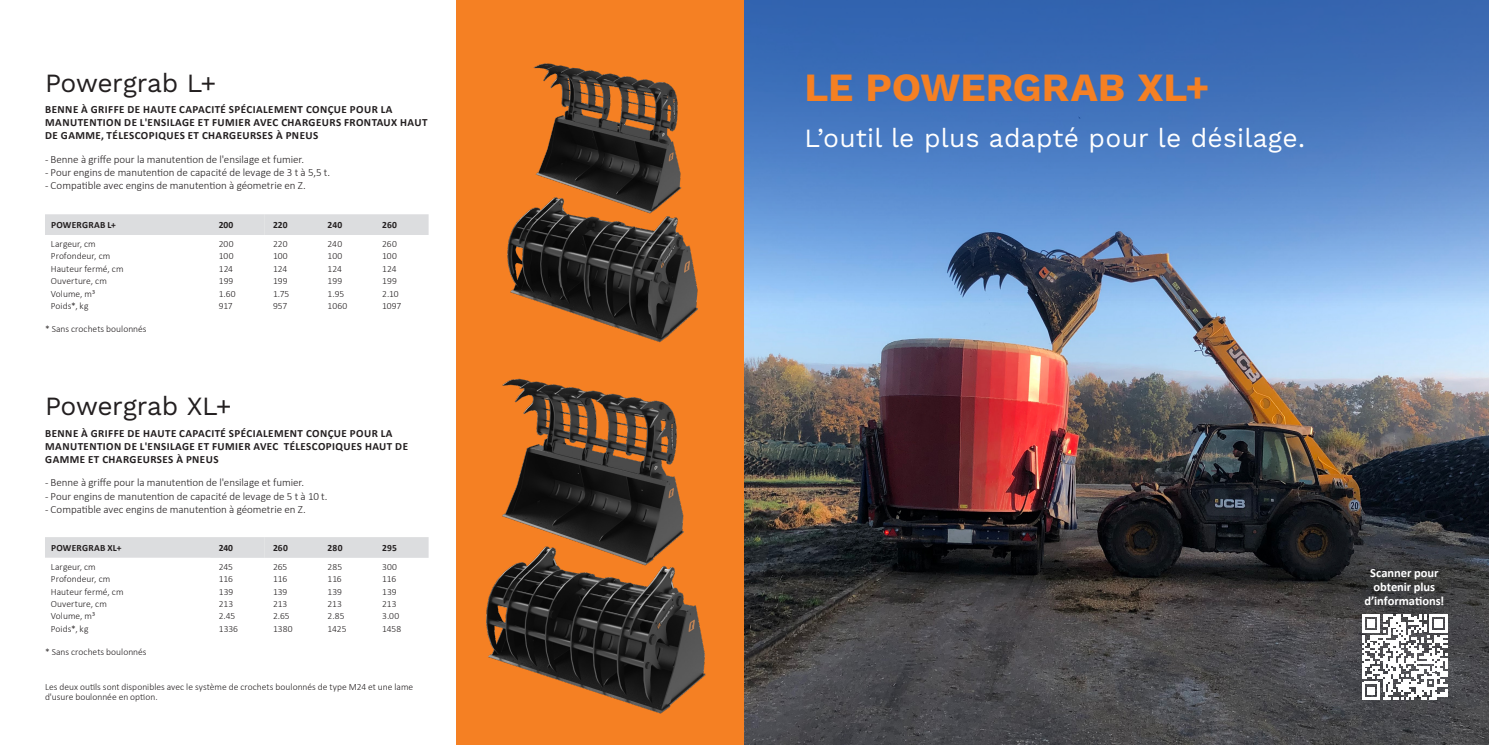
<style>
.page{position:relative;width:1489px;height:745px;background:#fff}
.page>*{position:absolute;margin:0;border:0;box-sizing:border-box;transform-origin:0 0}
.t1{font:700 40px "Work Sans";color:#f58023}
.t2{font:26.25px "Work Sans";letter-spacing:.01em;color:#fff}
.Redskap_Rubrik{font:26.25px "Work Sans";letter-spacing:-.015em;color:#231f20}
.Quicke_brödtext{font:700 12.5px/13.8px "Calibri";letter-spacing:-.005em;color:#fff;text-align:center}
.Quicke_brödtext-2{font:300 11px "Calibri";letter-spacing:-.005em;color:#231f20}
.Redskap_Rubrik-2{font:700 11px/13.2px "Calibri";letter-spacing:.04em;color:#231f20}
.CYR_Redskap_bröd{font:300 9.5px "Calibri";letter-spacing:.005em;color:#231f20}
.Quicke_brödtext-3{font:300 9.5px/10px "Calibri";letter-spacing:.005em;color:#231f20}
.DE_04_Info_BU{font:300 9.5px "Calibri";color:#231f20}
.CYR_Redskap_bröd-2{font:700 9.5px "Calibri";letter-spacing:.02em;color:#231f20}
.DE_04_Info_BU-2{font:700 9.5px "Calibri";letter-spacing:.015em;color:#231f20}
</style>
<div class="page">
<div style="left:455px;top:0;width:289px;height:744px;background:#f58023"></div>
<img style="left:744px;top:533px;width:744px;height:211px">
<img style="left:744px;top:0;width:744px;height:533px">
<img style="left:507px;top:220px;width:191px;height:123px">
<img style="left:519px;top:63px;width:163px;height:157px">
<img style="left:486px;top:569px;width:220px;height:145px">
<img style="left:502px;top:378px;width:182px;height:191px">
<svg style="left:1361px;top:613px;width:86px;height:86px"></svg>
<div style="left:45px;top:214px;width:383px;height:21px;background:#dcdddf"></div>
<div style="left:45px;top:537px;width:383px;height:21px;background:#dcdddf"></div>
<p class="Redskap_Rubrik" style="left:45px;top:67px;width:173px">Powergrab L+</p>
<p class="Redskap_Rubrik-2" style="left:45px;top:102px;width:384px">BENNE À GRIFFE DE HAUTE CAPACITÉ SPÉCIALEMENT CONÇUE POUR LA<br>MANUTENTION DE L'ENSILAGE ET FUMIER AVEC CHARGEURS FRONTAUX HAUT<br>DE GAMME, TÉLESCOPIQUES ET CHARGEURSES À PNEUS</p>
<p class="Quicke_brödtext-2" style="left:45px;top:152px;width:261px">- Benne à griffe pour la manutention de l'ensilage et fumier.</p>
<p class="Quicke_brödtext-2" style="left:45px;top:165px;width:287px">- Pour engins de manutention de capacité de levage de 3 t à 5,5 t.</p>
<p class="Quicke_brödtext-2" style="left:45px;top:179px;width:262px">- Compatible avec engins de manutention à géometrie en Z.</p>
<p class="CYR_Redskap_bröd-2" style="left:51px;top:218px;width:66px">POWERGRAB L+</p>
<p class="CYR_Redskap_bröd-2" style="left:219px;top:218px;width:16px">200</p>
<p class="DE_04_Info_BU-2" style="left:273px;top:218px;width:16px">220</p>
<p class="DE_04_Info_BU-2" style="left:327px;top:218px;width:16px">240</p>
<p class="DE_04_Info_BU-2" style="left:382px;top:218px;width:16px">260</p>
<p class="CYR_Redskap_bröd" style="left:51px;top:238px;width:46px">Largeur, cm</p>
<p class="CYR_Redskap_bröd" style="left:219px;top:238px;width:16px">200</p>
<p class="CYR_Redskap_bröd" style="left:273px;top:238px;width:16px">220</p>
<p class="CYR_Redskap_bröd" style="left:327px;top:238px;width:16px">240</p>
<p class="CYR_Redskap_bröd" style="left:382px;top:238px;width:16px">260</p>
<p class="CYR_Redskap_bröd" style="left:51px;top:250px;width:61px">Profondeur, cm</p>
<p class="CYR_Redskap_bröd" style="left:219px;top:250px;width:16px">100</p>
<p class="DE_04_Info_BU" style="left:273px;top:250px;width:16px">100</p>
<p class="DE_04_Info_BU" style="left:327px;top:250px;width:16px">100</p>
<p class="DE_04_Info_BU" style="left:382px;top:250px;width:16px">100</p>
<p class="CYR_Redskap_bröd" style="left:51px;top:262px;width:74px">Hauteur fermé, cm</p>
<p class="DE_04_Info_BU" style="left:219px;top:262px;width:16px">124</p>
<p class="DE_04_Info_BU" style="left:273px;top:262px;width:16px">124</p>
<p class="DE_04_Info_BU" style="left:327px;top:262px;width:16px">124</p>
<p class="DE_04_Info_BU" style="left:382px;top:262px;width:16px">124</p>
<p class="CYR_Redskap_bröd" style="left:51px;top:275px;width:57px">Ouverture, cm</p>
<p class="DE_04_Info_BU" style="left:219px;top:275px;width:16px">199</p>
<p class="DE_04_Info_BU" style="left:273px;top:275px;width:16px">199</p>
<p class="DE_04_Info_BU" style="left:327px;top:275px;width:16px">199</p>
<p class="DE_04_Info_BU" style="left:382px;top:275px;width:16px">199</p>
<p class="CYR_Redskap_bröd" style="left:51px;top:287px;width:46px">Volume, m³</p>
<p class="DE_04_Info_BU" style="left:219px;top:287px;width:18px">1.60</p>
<p class="DE_04_Info_BU" style="left:273px;top:287px;width:18px">1.75</p>
<p class="DE_04_Info_BU" style="left:327px;top:287px;width:18px">1.95</p>
<p class="DE_04_Info_BU" style="left:382px;top:287px;width:18px">2.10</p>
<p class="DE_04_Info_BU" style="left:51px;top:300px;width:39px">Poids*, kg</p>
<p class="DE_04_Info_BU" style="left:219px;top:300px;width:15px">917</p>
<p class="DE_04_Info_BU" style="left:273px;top:300px;width:16px">957</p>
<p class="DE_04_Info_BU" style="left:327px;top:300px;width:21px">1060</p>
<p class="DE_04_Info_BU" style="left:382px;top:300px;width:21px">1097</p>
<p class="Quicke_brödtext-3" style="left:45px;top:323px;width:103px">* Sans crochets boulonnés</p>
<p class="Redskap_Rubrik" style="left:45px;top:390px;width:188px">Powergrab XL+</p>
<p class="Redskap_Rubrik-2" style="left:45px;top:426px;width:364px">BENNE À GRIFFE DE HAUTE CAPACITÉ SPÉCIALEMENT CONÇUE POUR LA<br>MANUTENTION DE L'ENSILAGE ET FUMIER AVEC TÉLESCOPIQUES HAUT DE<br>GAMME ET CHARGEURSES À PNEUS</p>
<p class="Quicke_brödtext-2" style="left:45px;top:475px;width:261px">- Benne à griffe pour la manutention de l'ensilage et fumier.</p>
<p class="Quicke_brödtext-2" style="left:45px;top:489px;width:284px">- Pour engins de manutention de capacité de levage de 5 t à 10 t.</p>
<p class="Quicke_brödtext-2" style="left:45px;top:502px;width:262px">- Compatible avec engins de manutention à géometrie en Z.</p>
<p class="CYR_Redskap_bröd-2" style="left:51px;top:541px;width:72px">POWERGRAB XL+</p>
<p class="CYR_Redskap_bröd-2" style="left:219px;top:541px;width:16px">240</p>
<p class="DE_04_Info_BU-2" style="left:273px;top:541px;width:16px">260</p>
<p class="DE_04_Info_BU-2" style="left:327px;top:541px;width:16px">280</p>
<p class="DE_04_Info_BU-2" style="left:382px;top:541px;width:16px">295</p>
<p class="CYR_Redskap_bröd" style="left:51px;top:560px;width:46px">Largeur, cm</p>
<p class="CYR_Redskap_bröd" style="left:219px;top:560px;width:16px">245</p>
<p class="CYR_Redskap_bröd" style="left:273px;top:560px;width:16px">265</p>
<p class="CYR_Redskap_bröd" style="left:327px;top:560px;width:16px">285</p>
<p class="CYR_Redskap_bröd" style="left:382px;top:560px;width:16px">300</p>
<p class="CYR_Redskap_bröd" style="left:51px;top:572px;width:61px">Profondeur, cm</p>
<p class="CYR_Redskap_bröd" style="left:219px;top:572px;width:16px">116</p>
<p class="DE_04_Info_BU" style="left:273px;top:572px;width:16px">116</p>
<p class="DE_04_Info_BU" style="left:327px;top:572px;width:16px">116</p>
<p class="DE_04_Info_BU" style="left:382px;top:572px;width:16px">116</p>
<p class="CYR_Redskap_bröd" style="left:51px;top:585px;width:74px">Hauteur fermé, cm</p>
<p class="DE_04_Info_BU" style="left:219px;top:585px;width:16px">139</p>
<p class="DE_04_Info_BU" style="left:273px;top:585px;width:16px">139</p>
<p class="DE_04_Info_BU" style="left:327px;top:585px;width:16px">139</p>
<p class="DE_04_Info_BU" style="left:382px;top:585px;width:16px">139</p>
<p class="CYR_Redskap_bröd" style="left:51px;top:597px;width:57px">Ouverture, cm</p>
<p class="DE_04_Info_BU" style="left:219px;top:597px;width:16px">213</p>
<p class="DE_04_Info_BU" style="left:273px;top:597px;width:16px">213</p>
<p class="DE_04_Info_BU" style="left:327px;top:597px;width:16px">213</p>
<p class="DE_04_Info_BU" style="left:382px;top:597px;width:16px">213</p>
<p class="CYR_Redskap_bröd" style="left:51px;top:610px;width:46px">Volume, m³</p>
<p class="DE_04_Info_BU" style="left:219px;top:610px;width:18px">2.45</p>
<p class="DE_04_Info_BU" style="left:273px;top:610px;width:18px">2.65</p>
<p class="DE_04_Info_BU" style="left:327px;top:610px;width:18px">2.85</p>
<p class="DE_04_Info_BU" style="left:382px;top:610px;width:18px">3.00</p>
<p class="DE_04_Info_BU" style="left:51px;top:622px;width:39px">Poids*, kg</p>
<p class="DE_04_Info_BU" style="left:219px;top:622px;width:21px">1336</p>
<p class="DE_04_Info_BU" style="left:273px;top:622px;width:21px">1380</p>
<p class="DE_04_Info_BU" style="left:327px;top:622px;width:20px">1425</p>
<p class="DE_04_Info_BU" style="left:382px;top:622px;width:21px">1458</p>
<p class="Quicke_brödtext-3" style="left:45px;top:646px;width:103px">* Sans crochets boulonnés</p>
<p class="Quicke_brödtext-3" style="left:45px;top:681px;width:370px">Les deux outils sont disponibles avec le système de crochets boulonnés de type M24 et une lame d'usure boulonnée en option.</p>
<p class="t1" style="left:804px;top:64px;width:406px">LE POWERGRAB XL+</p>
<p class="t2" style="left:804px;top:123px;width:502px">L’outil le plus adapté pour le désilage.</p>
<p class="Quicke_brödtext" style="left:1369px;top:565px;width:70px">Scanner pour</p>
<p class="Quicke_brödtext" style="left:1364px;top:579px;width:81px">obtenir plus d’informations!</p>
</div>
